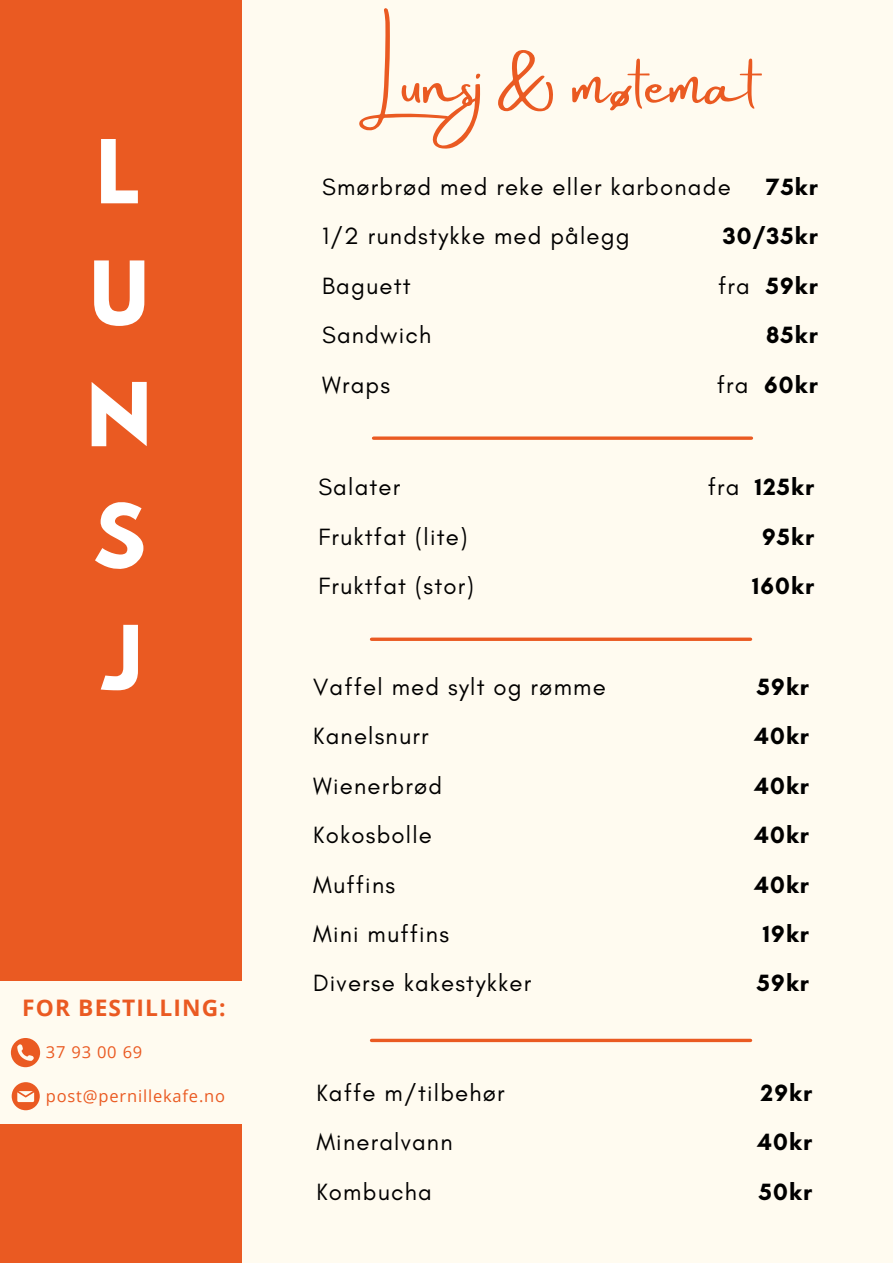
<style>
.page{position:relative;width:893px;height:1264px;background:#fff}
.page>*{position:absolute;margin:0;border:0;box-sizing:border-box;transform-origin:0 0}
.t1{font:78px/121.4px "Hussar Bd";color:#fff}
.t2{font:58.5px "Amsterdam Two";color:#ea5a22}
.t3{font:24px "Glacial Indifference";letter-spacing:.05em;color:#000}
.t4{font:700 24px "Glacial Indifference";letter-spacing:.05em;color:#000}
.t5{font:700 22.8px "Open Sans";letter-spacing:.05em;color:#ea5a22}
.t6{font:16.5px "Open Sans";letter-spacing:.05em;color:#ea5a22}
.s1{font-weight:400}
</style>
<div class="page">
<div style="left:0;top:0;width:892px;height:1262px;background:#fffbf0"></div>
<div style="left:0;top:0;width:242px;height:1262px;background:#ea5a22"></div>
<div style="left:0;top:981px;width:257px;height:142px;background:#fffbf0"></div>
<svg style="left:11px;top:1038px;width:29px;height:29px"></svg>
<svg style="left:12px;top:1082px;width:28px;height:28px"></svg>
<svg style="left:373px;top:436px;width:378px;height:4px;background:#ed7241"></svg>
<svg style="left:371px;top:637px;width:379px;height:4px;background:#ed7241"></svg>
<svg style="left:371px;top:1038px;width:379px;height:4px;background:#ed7848"></svg>
<p class="t1" style="left:86px;top:121px;width:68px">L<br>U<br>N<br>S<br>J</p>
<p class="t5" style="left:22px;top:991px;width:205px">FOR BESTILLING:</p>
<p class="t6" style="left:46px;top:1040px;width:98px">37 93 00 69</p>
<p class="t6" style="left:46px;top:1084px;width:181px">post@pernillekafe.no</p>
<p class="t2" style="left:373px;top:52px;width:386px">Lunsj&amp; møtemat</p>
<p class="t3" style="left:322px;top:172px;width:410px">Smørbrød med reke eller karbonade</p>
<p class="t3" style="left:322px;top:221px;width:309px">1/2 rundstykke med pålegg</p>
<p class="t3" style="left:322px;top:271px;width:90px">Baguett</p>
<p class="t3" style="left:322px;top:320px;width:111px">Sandwich</p>
<p class="t3" style="left:322px;top:370px;width:69px">Wraps</p>
<p class="t4" style="left:766px;top:172px;width:53px">75kr</p>
<p class="t4" style="left:722px;top:221px;width:97px">30/35kr</p>
<p class="t4" style="left:718px;top:271px;width:101px"><span class="s1">fra</span> 59kr</p>
<p class="t4" style="left:766px;top:320px;width:53px">85kr</p>
<p class="t4" style="left:716px;top:370px;width:102px"><span class="s1">fra</span> 60kr</p>
<p class="t3" style="left:318px;top:472px;width:83px">Salater</p>
<p class="t3" style="left:318px;top:522px;width:151px">Fruktfat (lite)</p>
<p class="t3" style="left:318px;top:571px;width:157px">Fruktfat (stor)</p>
<p class="t3" style="left:313px;top:671px;width:294px">Vaffel med sylt og rømme</p>
<p class="t3" style="left:313px;top:721px;width:117px">Kanelsnurr</p>
<p class="t3" style="left:313px;top:770px;width:130px">Wienerbrød</p>
<p class="t3" style="left:313px;top:820px;width:120px">Kokosbolle</p>
<p class="t3" style="left:313px;top:869px;width:83px">Muffins</p>
<p class="t3" style="left:313px;top:919px;width:137px">Mini muffins</p>
<p class="t3" style="left:313px;top:968px;width:219px">Diverse kakestykker</p>
<p class="t3" style="left:316px;top:1077px;width:190px">Kaffe m/tilbehør</p>
<p class="t3" style="left:316px;top:1127px;width:138px">Mineralvann</p>
<p class="t3" style="left:316px;top:1176px;width:117px">Kombucha</p>
<p class="t4" style="left:707px;top:472px;width:108px"><span class="s1">fra</span> 125kr</p>
<p class="t4" style="left:762px;top:522px;width:54px">95kr</p>
<p class="t4" style="left:752px;top:571px;width:64px">160kr</p>
<p class="t4" style="left:757px;top:671px;width:54px">59kr</p>
<p class="t4" style="left:754px;top:721px;width:56px">40kr</p>
<p class="t4" style="left:754px;top:770px;width:56px">40kr</p>
<p class="t4" style="left:754px;top:820px;width:56px">40kr</p>
<p class="t4" style="left:754px;top:869px;width:56px">40kr</p>
<p class="t4" style="left:762px;top:919px;width:48px">19kr</p>
<p class="t4" style="left:756px;top:968px;width:54px">59kr</p>
<p class="t4" style="left:760px;top:1077px;width:53px">29kr</p>
<p class="t4" style="left:757px;top:1127px;width:56px">40kr</p>
<p class="t4" style="left:758px;top:1176px;width:55px">50kr</p>
</div>
